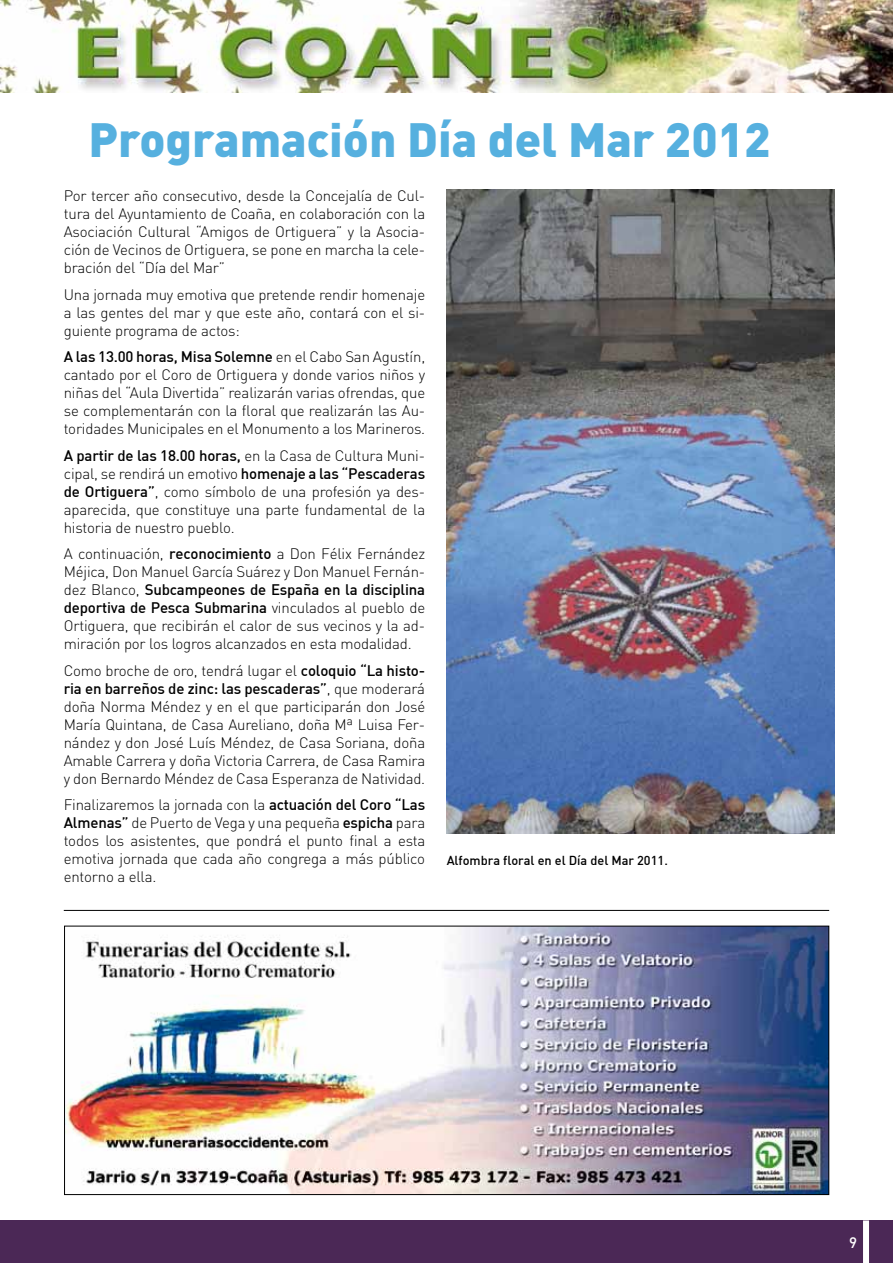
<style>
.page{position:relative;width:893px;height:1263px;background:#fff}
.page>*{position:absolute;margin:0;border:0;box-sizing:border-box;transform-origin:0 0}
.t1{font:900 47.55px "DIN";color:#56b0df}
.t2{font:300 15px/18px "DIN";letter-spacing:-.01em;color:#000;text-align:justify}
.t3{font:500 15px "DIN";color:#fff}
.t4{font:500 12.75px "DIN";color:#000}
.s1{font-weight:500}
</style>
<div class="page">
<img style="left:0;top:0;width:893px;height:92px">
<div style="left:0;top:1220px;width:893px;height:43px;background:#4b2856"></div>
<div style="left:863px;top:1220px;width:6px;height:43px;background:#fff"></div>
<img style="left:66px;top:928px;width:761px;height:265px">
<div style="left:64px;top:926px;width:765px;height:269px;border:1px solid #000"></div>
<hr style="left:64px;top:910px;width:765px;height:1px;background:#000">
<img style="left:447px;top:190px;width:387px;height:644px">
<h1 class="t1" style="left:88px;top:108px;width:684px">Programación Día del Mar 2012</h1>
<p class="t2" style="left:64px;top:187px;width:363px">Por tercer año consecutivo, desde la Concejalía de Cul&shy;tura del Ayuntamiento de Coaña, en colaboración con la Asociación Cultural “Amigos de Ortiguera” y la Asocia&shy;ción de Vecinos de Ortiguera, se pone en marcha la cele&shy;bración del “Día del Mar”</p>
<p class="t2" style="left:64px;top:285px;width:363px">Una jornada muy emotiva que pretende rendir homenaje a las gentes del mar y que este año, contará con el si&shy;guiente programa de actos:</p>
<p class="t2" style="left:64px;top:348px;width:363px"><span class="s1">A las 13.00 horas, Misa Solemne</span> en el Cabo San Agustín, cantado por el Coro de Ortiguera y donde varios niños y niñas del “Aula Divertida” realizarán varias ofrendas, que se complementarán con la floral que realizarán las Au&shy;toridades Municipales en el Monumento a los Marineros.</p>
<p class="t2" style="left:64px;top:446px;width:363px"><span class="s1">A partir de las 18.00 horas,</span> en la Casa de Cultura Muni&shy;cipal, se rendirá un emotivo <span class="s1">homenaje a las “Pescaderas de Ortiguera”</span>, como símbolo de una profesión ya des&shy;aparecida, que constituye una parte fundamental de la historia de nuestro pueblo.</p>
<p class="t2" style="left:64px;top:545px;width:363px">A continuación, <span class="s1">reconocimiento</span> a Don Félix Fernández Méjica, Don Manuel García Suárez y Don Manuel Fernán&shy;dez Blanco, <span class="s1">Subcampeones de España en la disciplina deportiva de Pesca Submarina</span> vinculados al pueblo de Ortiguera, que recibirán el calor de sus vecinos y la ad&shy;miración por los logros alcanzados en esta modalidad.</p>
<p class="t2" style="left:64px;top:661px;width:363px">Como broche de oro, tendrá lugar el <span class="s1">coloquio “La histo&shy;ria en barreños de zinc: las pescaderas”</span>, que moderará doña Norma Méndez y en el que participarán don José María Quintana, de Casa Aureliano, doña Mª Luisa Fer&shy;nández y don José Luís Méndez, de Casa Soriana, doña Amable Carrera y doña Victoria Carrera, de Casa Ramira y don Bernardo Méndez de Casa Esperanza de Natividad.</p>
<p class="t2" style="left:64px;top:796px;width:363px">Finalizaremos la jornada con la <span class="s1">actuación del Coro “Las Almenas”</span> de Puerto de Vega y una pequeña <span class="s1">espicha</span> para todos los asistentes, que pondrá el punto final a esta emotiva jornada que cada año congrega a más público entorno a ella.</p>
<p class="t4" style="left:447px;top:852px;width:223px">Alfombra floral en el Día del Mar 2011.</p>
<p class="t3" style="left:849px;top:1232px;width:9px">9</p>
</div>
